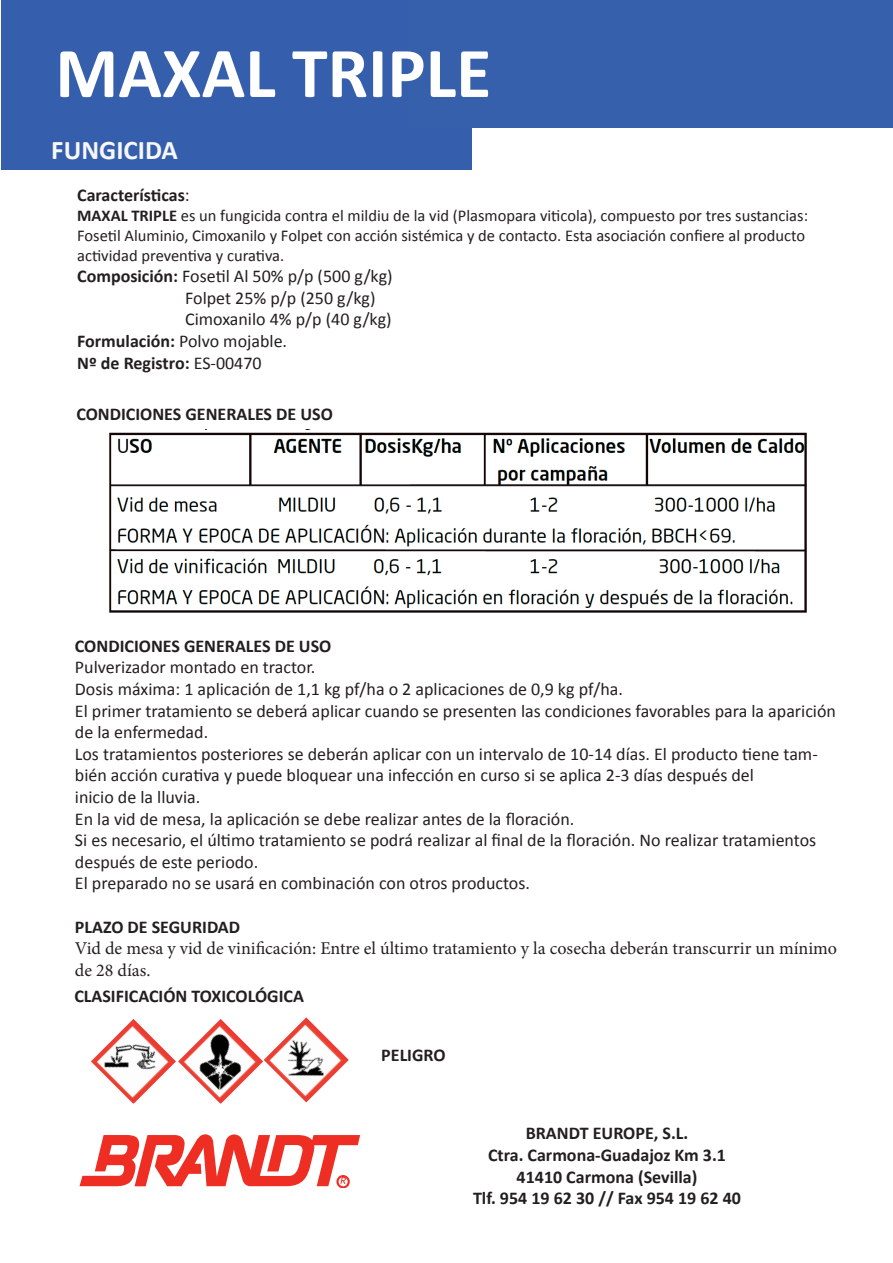
<style>
.page{position:relative;width:893px;height:1263px;background:#fff}
.page>*{position:absolute;margin:0;border:0;box-sizing:border-box;transform-origin:0 0}
.t1{font:700 72px "Calibri";color:#fff}
.t2{font:700 27px "Calibri";color:#f7f7f8}
.t3{font:18px/21.6px "Calibri";color:#231f20}
.t4{font:700 18px/21.6px "Calibri";color:#231f20;text-align:center}
.t5{font:18px/21.6px "Minion Pro";color:#231f20}
.t6{font:16.5px/19.8px "Calibri";color:#231f20}
.s1{font-weight:400}
.s2{font-weight:700}
</style>
<div class="page">
<div style="left:1px;top:0;width:470px;height:170px;background:#355fac"></div>
<div style="left:408px;top:0;width:485px;height:127px;background:#3660ac"></div>
<svg style="left:80px;top:1134px;width:280px;height:52px"></svg>
<div style="left:336px;top:1175px;width:14px;height:13px;border:2px solid #ee2e22;border-radius:50%"></div>
<img style="left:109px;top:429px;width:698px;height:184px">
<img style="left:264px;top:1017px;width:85px;height:85px">
<img style="left:178px;top:1019px;width:85px;height:84px">
<img style="left:91px;top:1019px;width:85px;height:84px">
<h1 class="t1" style="left:55px;top:28px;width:437px">MAXAL TRIPLE</h1>
<h2 class="t2" style="left:51px;top:134px;width:128px">FUNGICIDA</h2>
<p class="t4" style="left:77px;top:184px;width:114px">Características<span class="s1">:</span></p>
<p class="t6" style="left:77px;top:205px;width:732px"><span class="s2">MAXAL TRIPLE</span> es un fungicida contra el mildiu de la vid (Plasmopara viticola), compuesto por tres sustancias:<br>Fosetil Aluminio, Cimoxanilo y Folpet con acción sistémica y de contacto. Esta asociación confiere al producto actividad preventiva y curativa.</p>
<p class="t3" style="left:77px;top:265px;width:317px"><span class="s2">Composición:</span> Fosetil Al 50% p/p (500 g/kg)</p>
<p class="t3" style="left:185px;top:286px;width:192px">Folpet 25% p/p (250 g/kg)</p>
<p class="t3" style="left:185px;top:308px;width:208px">Cimoxanilo 4% p/p (40 g/kg)</p>
<p class="t3" style="left:77px;top:329px;width:211px"><span class="s2">Formulación:</span> Polvo mojable.</p>
<p class="t4" style="left:77px;top:351px;width:186px">Nº de Registro: <span class="s1">ES-00470</span></p>
<p class="t4" style="left:76px;top:402px;width:258px">CONDICIONES GENERALES DE USO</p>
<p class="t4" style="left:75px;top:634px;width:258px">CONDICIONES GENERALES DE USO</p>
<p class="t3" style="left:75px;top:656px;width:763px">Pulverizador montado en tractor.<br>Dosis máxima: 1 aplicación de 1,1 kg pf/ha o 2 aplicaciones de 0,9 kg pf/ha.<br>El primer tratamiento se deberá aplicar cuando se presenten las condiciones favorables para la aparición de la enfermedad.<br>Los tratamientos posteriores se deberán aplicar con un intervalo de 10-14 días. El producto tiene tam&shy;bién acción curativa y puede bloquear una infección en curso si se aplica 2-3 días después del<br>inicio de la lluvia.<br>En la vid de mesa, la aplicación se debe realizar antes de la floración.<br>Si es necesario, el último tratamiento se podrá realizar al final de la floración. No realizar tratamientos después de este periodo.<br>El preparado no se usará en combinación con otros productos.</p>
<p class="t4" style="left:75px;top:915px;width:167px">PLAZO DE SEGURIDAD</p>
<p class="t5" style="left:75px;top:938px;width:764px">Vid de mesa y vid de vinificación: Entre el último tratamiento y la cosecha deberán transcurrir un mínimo de 28 días.</p>
<p class="t4" style="left:74px;top:984px;width:231px">CLASIFICACIÓN TOXICOLÓGICA</p>
<p class="t4" style="left:381px;top:1043px;width:66px">PELIGRO</p>
<p class="t4" style="left:473px;top:1122px;width:270px">BRANDT EUROPE, S.L.<br>Ctra. Carmona-Guadajoz Km 3.1<br>41410 Carmona (Sevilla)<br>Tlf. 954 19 62 30 // Fax 954 19 62 40</p>
</div>
